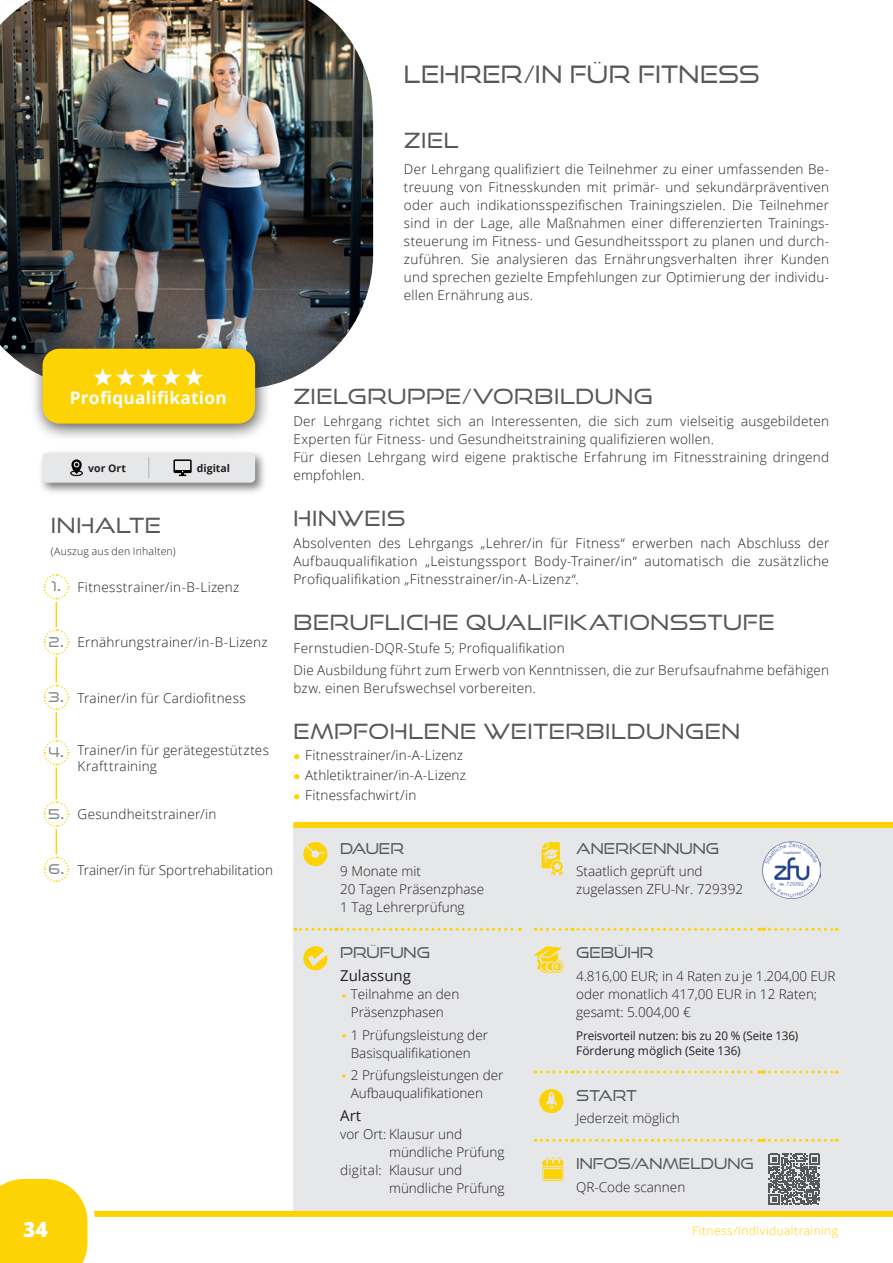
<style>
.page{position:relative;width:893px;height:1263px;background:#fff}
.page>*{position:absolute;margin:0;border:0;box-sizing:border-box;transform-origin:0 0}
.t1{font:24px "Good Times Bk";letter-spacing:.01em;color:#57585a}
.t2{font:21px "Good Times Bk";letter-spacing:.025em;color:#57585a}
.t3{font:800 21px "Open Sans";color:#fff}
.t4{font:700 17.25px "Open Sans";letter-spacing:.015em;color:#fff}
.t5{font:15px "Good Times Bk";color:#57585a}
.t6{font:15px "Open Sans";color:#231f20}
.t7{font:300 13.5px/18px "Open Sans";letter-spacing:.015em;color:#231f20}
.t8{font:12px/15px "Open Sans";letter-spacing:-.01em;color:#231f20}
.t9{font:300 12px "Open Sans";letter-spacing:.035em;color:#fed304}
.t10{font:300 10.5px "Open Sans";letter-spacing:.02em;color:#231f20}
.t11{font:700 10.5px "Open Sans";color:#231f20}
.s1{font-family:"Good Times Bk";font-weight:400;color:#808285}
.s2{font-family:"Good Times Rg";font-weight:700;color:#808285}
.s3{color:#fed304}
</style>
<div class="page">
<div style="left:293px;top:825px;width:600px;height:389px;background:#e6e7e9"></div>
<div style="left:293px;top:822px;width:600px;height:6px;background:#fed304"></div>
<img style="left:0;top:0;width:373px;height:385px">
<div style="left:30px;top:338px;width:241px;height:104px;background:#231f20;opacity:.75"></div>
<div style="left:43px;top:349px;width:212px;height:75px;background:#fed304;border-radius:17px"></div>
<svg style="left:93px;top:368px;width:110px;height:18px"></svg>
<svg style="left:43px;top:574px;width:27px;height:308px"></svg>
<svg style="left:295px;top:928px;width:225px;height:3px"></svg>
<svg style="left:535px;top:928px;width:302px;height:3px"></svg>
<svg style="left:535px;top:1070px;width:302px;height:3px"></svg>
<svg style="left:535px;top:1139px;width:302px;height:3px"></svg>
<svg style="left:303px;top:842px;width:24px;height:24px"></svg>
<svg style="left:542px;top:842px;width:21px;height:34px"></svg>
<div style="left:759px;top:838px;width:65px;height:64px;border:4px solid #e6e7e9;border-radius:50%"></div>
<img style="left:762px;top:841px;width:58px;height:58px">
<svg style="left:303px;top:946px;width:24px;height:24px"></svg>
<svg style="left:534px;top:946px;width:29px;height:27px"></svg>
<svg style="left:539px;top:1089px;width:24px;height:24px"></svg>
<svg style="left:542px;top:1157px;width:21px;height:24px"></svg>
<svg style="left:769px;top:1154px;width:51px;height:51px"></svg>
<div style="left:39px;top:449px;width:228px;height:46px;background:#231f20;opacity:.6"></div>
<div style="left:43px;top:453px;width:212px;height:30px;background:#e6e7e9;border-radius:4px"></div>
<svg style="left:173px;top:459px;width:19px;height:17px"></svg>
<svg style="left:148px;top:457px;width:1px;height:21px"></svg>
<svg style="left:70px;top:459px;width:13px;height:17px"></svg>
<div style="left:0;top:1211px;width:893px;height:6px;background:#fed304"></div>
<svg style="left:0;top:1179px;width:95px;height:84px"></svg>
<h1 class="t1" style="left:404px;top:60px;width:357px">LEHRER/IN FÜR FITNESS</h1>
<h2 class="t2" style="left:404px;top:127px;width:56px">ZIEL</h2>
<p class="t7" style="left:404px;top:160px;width:427px;text-align:justify">Der Lehrgang qualifiziert die Teilnehmer zu einer umfassenden Be&shy;treuung von Fitnesskunden mit primär- und sekundärpräventiven oder auch indikationsspezifischen Trainingszielen. Die Teilnehmer sind in der Lage, alle Maßnahmen einer differenzierten Trainings&shy;steuerung im Fitness- und Gesundheitssport zu planen und durch&shy;zuführen. Sie analysieren das Ernährungsverhalten ihrer Kunden und sprechen gezielte Empfehlungen zur Optimierung der individu&shy;ellen Ernährung aus.</p>
<p class="t4" style="left:70px;top:386px;width:159px">Profiqualifikation</p>
<p class="t11" style="left:88px;top:460px;width:39px">vor Ort</p>
<p class="t11" style="left:197px;top:460px;width:35px">digital</p>
<h2 class="t2" style="left:51px;top:513px;width:112px">INHALTE</h2>
<p class="t10" style="left:51px;top:544px;width:126px">(Auszug aus den Inhalten)</p>
<p class="t7" style="left:52px;top:578px;width:189px"><span class="s1">1</span><span class="s2">.</span> Fitnesstrainer/in-B-Lizenz</p>
<p class="t7" style="left:49px;top:633px;width:221px"><span class="s1">2</span><span class="s2">.</span> Ernährungstrainer/in-B-Lizenz</p>
<p class="t7" style="left:49px;top:688px;width:199px"><span class="s1">3</span><span class="s2">.</span> Trainer/in für Cardiofitness</p>
<p class="t7" style="left:78px;top:741px;width:193px;line-height:16.5px;text-indent:-29px"><span class="s1">4</span><span class="s2">.</span> Trainer/in für gerätegestütztes<br>Krafttraining</p>
<p class="t7" style="left:48px;top:805px;width:170px"><span class="s1">5</span><span class="s2">.</span> Gesundheitstrainer/in</p>
<p class="t7" style="left:48px;top:860px;width:226px"><span class="s1">6</span><span class="s2">.</span> Trainer/in für Sportrehabilitation</p>
<h2 class="t2" style="left:293px;top:383px;width:361px">ZIELGRUPPE/VORBILDUNG</h2>
<p class="t7" style="left:293px;top:412px;width:537px">Der Lehrgang richtet sich an Interessenten, die sich zum vielseitig ausgebildeten Experten für Fitness- und Gesundheitstraining qualifizieren wollen.<br>Für diesen Lehrgang wird eigene praktische Erfahrung im Fitnesstraining dringend empfohlen.</p>
<h2 class="t2" style="left:293px;top:505px;width:114px">HINWEIS</h2>
<p class="t7" style="left:293px;top:534px;width:537px;text-align:justify">Absolventen des Lehrgangs „Lehrer/in für Fitness“ erwerben nach Abschluss der Aufbauqualifikation „Leistungssport Body-Trainer/in“ automatisch die zusätzliche Profiqualifikation „Fitnesstrainer/in-A-Lizenz“.</p>
<h2 class="t2" style="left:293px;top:610px;width:483px">BERUFLICHE QUALIFIKATIONSSTUFE</h2>
<p class="t7" style="left:293px;top:636px;width:537px;line-height:22.2px">Fernstudien-DQR-Stufe 5; Profiqualifikation<br>Die Ausbildung führt zum Erwerb von Kenntnissen, die zur Berufsaufnahme befähigen</p>
<p class="t7" style="left:293px;top:678px;width:244px">bzw. einen Berufswechsel vorbereiten.</p>
<h2 class="t2" style="left:293px;top:718px;width:448px">EMPFOHLENE WEITERBILDUNGEN</h2>
<p class="t7" style="left:305px;top:744px;width:162px;line-height:20.1px">Fitnesstrainer/in-A-Lizenz<br>Athletiktrainer/in-A-Lizenz<br>Fitnessfachwirt/in</p>
<p class="t5" style="left:340px;top:839px;width:65px">DAUER</p>
<p class="t7" style="left:340px;top:862px;width:146px">9 Monate mit<br>20 Tagen Präsenzphase<br>1 Tag Lehrerprüfung</p>
<p class="t5" style="left:340px;top:944px;width:91px">PRÜFUNG</p>
<p class="t6" style="left:340px;top:966px;width:72px">Zulassung</p>
<p class="t7" style="left:342px;top:985px;width:119px;text-align:center"><span class="s3">●</span> Teilnahme an den<br>Präsenzphasen</p>
<p class="t7" style="left:342px;top:1025px;width:148px;text-align:center"><span class="s3">●</span> 1 Prüfungsleistung der<br>Basisqualifikationen</p>
<p class="t7" style="left:351px;top:1065px;width:154px;text-indent:-9px"><span class="s3">●</span> 2 Prüfungsleistungen der<br>Aufbauqualifikationen</p>
<p class="t6" style="left:340px;top:1105px;width:22px">Art</p>
<p class="t7" style="left:340px;top:1125px;width:123px">vor Ort: Klausur und</p>
<p class="t7" style="left:389px;top:1143px;width:117px">mündliche Prüfung</p>
<p class="t7" style="left:340px;top:1161px;width:123px">digital: Klausur und</p>
<p class="t7" style="left:389px;top:1179px;width:117px">mündliche Prüfung</p>
<p class="t5" style="left:576px;top:839px;width:144px">ANERKENNUNG</p>
<p class="t7" style="left:576px;top:862px;width:168px">Staatlich geprüft und zugelassen ZFU-Nr. 729392</p>
<p class="t5" style="left:576px;top:944px;width:79px">GEBÜHR</p>
<p class="t7" style="left:576px;top:966px;width:261px">4.816,00 EUR; in 4 Raten zu je 1.204,00 EUR oder monatlich 417,00 EUR in 12 Raten; gesamt: 5.004,00 €</p>
<p class="t8" style="left:576px;top:1028px;width:224px">Preisvorteil nutzen: bis zu 20 % (Seite 136)<br>Förderung möglich (Seite 136)</p>
<p class="t5" style="left:576px;top:1086px;width:62px">START</p>
<p class="t7" style="left:576px;top:1109px;width:105px">Jederzeit möglich</p>
<p class="t5" style="left:576px;top:1155px;width:179px">INFOS/ANMELDUNG</p>
<p class="t7" style="left:576px;top:1177px;width:111px">QR-Code scannen</p>
<h2 class="t3" style="left:23px;top:1213px;width:26px">34</h2>
<p class="t9" style="left:692px;top:1222px;width:147px">Fitness/Individualtraining</p>
</div>
